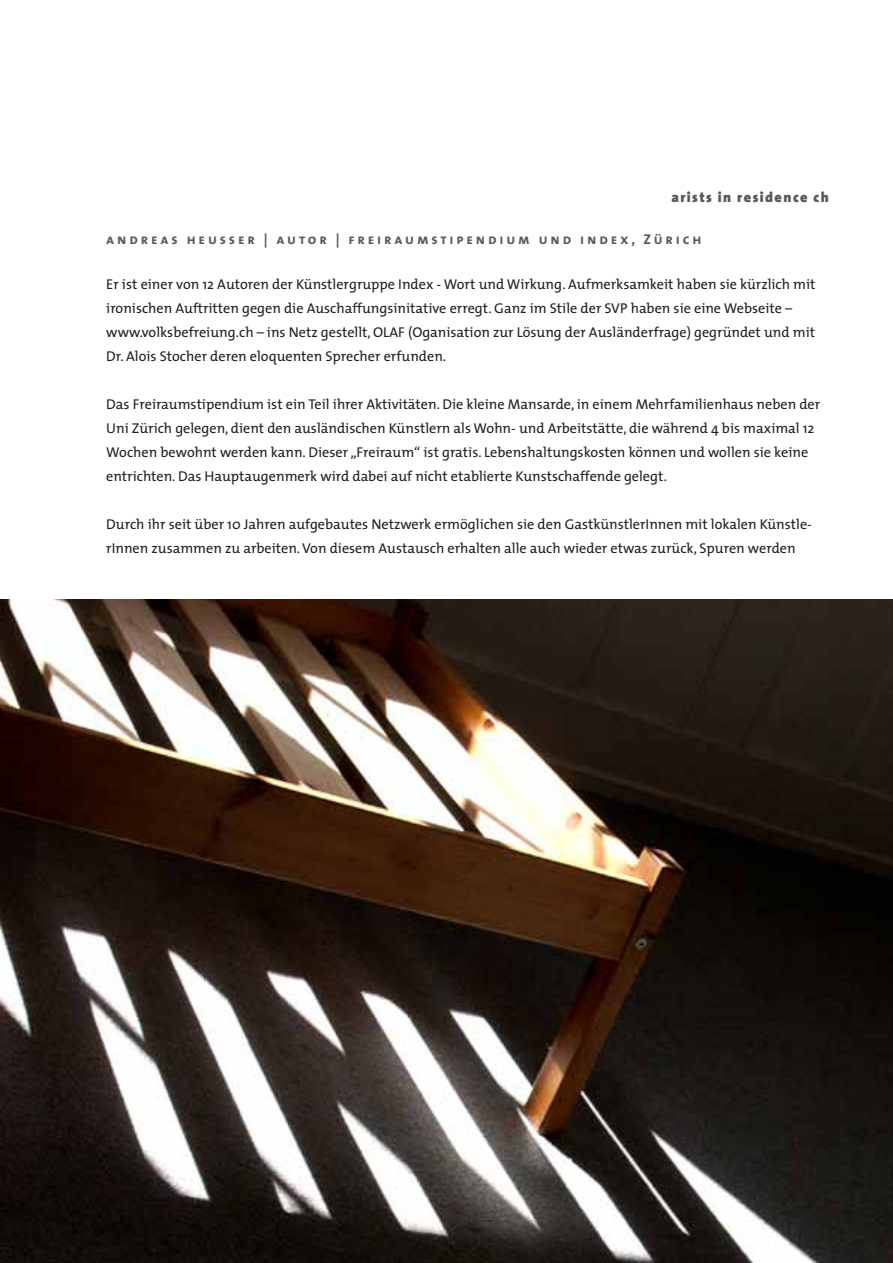
<style>
.page{position:relative;width:893px;height:1263px;background:#fff}
.page>*{position:absolute;margin:0;border:0;box-sizing:border-box;transform-origin:0 0}
.t1{font:14.25px/24px "The Mix";color:#231f20}
.t2{font:14.25px "The Mix Bold Caps";letter-spacing:.2em;color:#58595b}
.t3{font:900 14.25px "The Sans";letter-spacing:.1em;color:#58595b}
</style>
<div class="page">
<img style="left:0;top:600px;width:893px;height:663px">
<p class="t3" style="left:671px;top:185px;width:159px">arists in residence ch</p>
<p class="t2" style="left:106px;top:227px;width:597px">andreas heusser | autor | freiraumstipendium und index, Zürich</p>
<p class="t1" style="left:106px;top:272px;width:711px">Er ist einer von 12 Autoren der Künstlergruppe Index - Wort und Wirkung. Aufmerksamkeit haben sie kürzlich mit ironischen Auftritten gegen die Auschaffungsinitative erregt. Ganz im Stile der SVP haben sie eine Webseite – www.volksbefreiung.ch – ins Netz gestellt, OLAF (Oganisation zur Lösung der Ausländerfrage) gegründet und mit Dr. Alois Stocher deren eloquenten Sprecher erfunden.</p>
<p class="t1" style="left:106px;top:392px;width:715px">Das Freiraumstipendium ist ein Teil ihrer Aktivitäten. Die kleine Mansarde, in einem Mehrfamilienhaus neben der Uni Zürich gelegen, dient den ausländischen Künstlern als Wohn- und Arbeitstätte, die während 4 bis maximal 12<br>Wochen bewohnt werden kann. Dieser „Freiraum“ ist gratis. Lebenshaltungskosten können und wollen sie keine entrichten. Das Hauptaugenmerk wird dabei auf nicht etablierte Kunstschaffende gelegt.</p>
<p class="t1" style="left:106px;top:512px;width:707px">Durch ihr seit über 10 Jahren aufgebautes Netzwerk ermöglichen sie den GastkünstlerInnen mit lokalen Künstle&shy;rInnen zusammen zu arbeiten. Von diesem Austausch erhalten alle auch wieder etwas zurück, Spuren werden</p>
</div>
